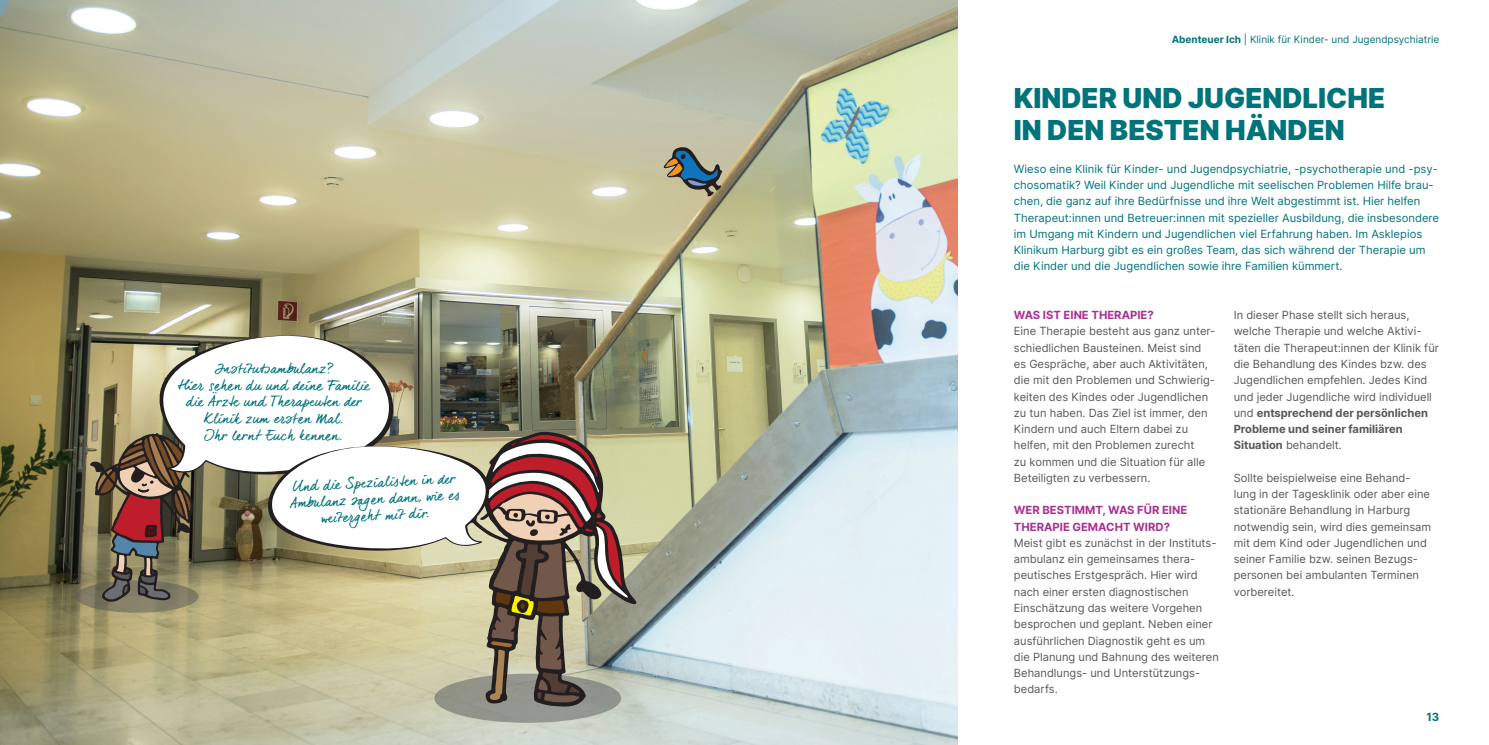
<style>
.page{position:relative;width:1489px;height:745px;background:#fff}
.page>*{position:absolute;margin:0;border:0;box-sizing:border-box;transform-origin:0 0}
.Kapitelheadline__Pet{font:900 27.5px "Inter";color:#00747a}
.Subline_Groß__Beide{font:13.75px/16.5px "dear Joe 6";color:#00747a}
.Fließtext{font:11.25px/16.2px "Inter";color:#57585a}
.Subheadline__Petrol{font:11.25px/16.2px "Inter";color:#00747a}
.Subline_klein{font:700 11.25px/16.2px "Inter";color:#ab2e92}
.t1{font:700 11.25px "Inter";color:#00747a}
.Kapitelindex{font:10px "Inter";color:#00747a}
.s1{font-weight:700}
</style>
<div class="page">
<img style="left:0;top:0;width:957px;height:744px">
<svg style="left:75px;top:580px;width:123px;height:32px"></svg>
<div style="left:434px;top:673px;width:187px;height:49px;background:#949791;border-radius:50%"></div>
<svg style="left:663px;top:147px;width:59px;height:50px;background:#7f897f"></svg>
<img style="left:90px;top:333px;width:546px;height:373px">
<p class="Subline_Groß__Beide" style="left:215px;top:360px;width:120px">Institutsambulanz?</p>
<p class="Subline_Groß__Beide" style="left:178px;top:376px;width:194px">Hier sehen du und deine Familie</p>
<p class="Subline_Groß__Beide" style="left:186px;top:393px;width:178px">die Ärzte und Therapeuten der</p>
<p class="Subline_Groß__Beide" style="left:203px;top:410px;width:141px">Klinik zum ersten Mal.<br>Ihr lernt Euch kennen.</p>
<p class="Subline_Groß__Beide" style="left:292px;top:478px;width:165px;rotate:-3deg">Und die Spe zialis te n in de r</p>
<p class="Subline_Groß__Beide" style="left:289px;top:494px;width:166px;rotate:-3deg">Ambu lanz sa gen dann, wi e es</p>
<p class="Subline_Groß__Beide" style="left:320px;top:509px;width:110px;rotate:-3deg">we it er geht mit dir.</p>
<p class="Kapitelindex" style="left:1171px;top:32px;width:269px"><span class="s1">Abenteuer Ich</span> | Klinik für Kinder- und Jugendpsychiatrie</p>
<p class="Kapitelheadline__Pet" style="left:1013px;top:78px;width:372px">KINDER UND JUGENDLICHE</p>
<p class="Kapitelheadline__Pet" style="left:1013px;top:110px;width:332px">IN DEN BESTEN HÄNDEN</p>
<p class="Subheadline__Petrol" style="left:1013px;top:160px;width:426px">Wieso eine Klinik für Kinder- und Jugendpsychiatrie, -psychotherapie und -psy&shy;chosomatik? Weil Kinder und Jugendliche mit seelischen Problemen Hilfe brau&shy;chen, die ganz auf ihre Bedürfnisse und ihre Welt abgestimmt ist. Hier helfen Therapeut:innen und Betreuer:innen mit spezieller Ausbildung, die insbesondere im Umgang mit Kindern und Jugendlichen viel Erfahrung haben. Im Asklepios Klinikum Harburg gibt es ein großes Team, das sich während der Therapie um die Kinder und die Jugendlichen sowie ihre Familien kümmert.</p>
<p class="Subline_klein" style="left:1013px;top:306px;width:141px">WAS IST EINE THERAPIE?</p>
<p class="Fließtext" style="left:1013px;top:323px;width:203px">Eine Therapie besteht aus ganz unter&shy;schiedlichen Bausteinen. Meist sind es Gespräche, aber auch Aktivitäten, die mit den Problemen und Schwierig&shy;keiten des Kindes oder Jugendlichen zu tun haben. Das Ziel ist immer, den Kindern und auch Eltern dabei zu helfen, mit den Problemen zurecht<br>zu kommen und die Situation für alle Beteiligten zu verbessern.</p>
<p class="Subline_klein" style="left:1013px;top:501px;width:175px">WER BESTIMMT, WAS FÜR EINE<br>THERAPIE GEMACHT WIRD?</p>
<p class="Fließtext" style="left:1013px;top:534px;width:206px">Meist gibt es zunächst in der Instituts&shy;ambulanz ein gemeinsames thera&shy;peutisches Erstgespräch. Hier wird nach einer ersten diagnostischen Einschätzung das weitere Vorgehen besprochen und geplant. Neben einer ausführlichen Diagnostik geht es um die Planung und Bahnung des weiteren Behandlungs- und Unterstützungs&shy;bedarfs.</p>
<p class="Fließtext" style="left:1233px;top:306px;width:207px">In dieser Phase stellt sich heraus, welche Therapie und welche Aktivi&shy;täten die Therapeut:innen der Klinik für die Behandlung des Kindes bzw. des Jugendlichen empfehlen. Jedes Kind und jeder Jugendliche wird individuell und <span class="s1">entsprechend der persönlichen Probleme und seiner familiären Situation</span> behandelt.</p>
<p class="Fließtext" style="left:1233px;top:469px;width:199px">Sollte beispielweise eine Behand&shy;lung in der Tagesklinik oder aber eine stationäre Behandlung in Harburg notwendig sein, wird dies gemeinsam mit dem Kind oder Jugendlichen und seiner Familie bzw. seinen Bezugs&shy;personen bei ambulanten Terminen vorbereitet.</p>
<p class="t1" style="left:1426px;top:708px;width:14px">13</p>
</div>
